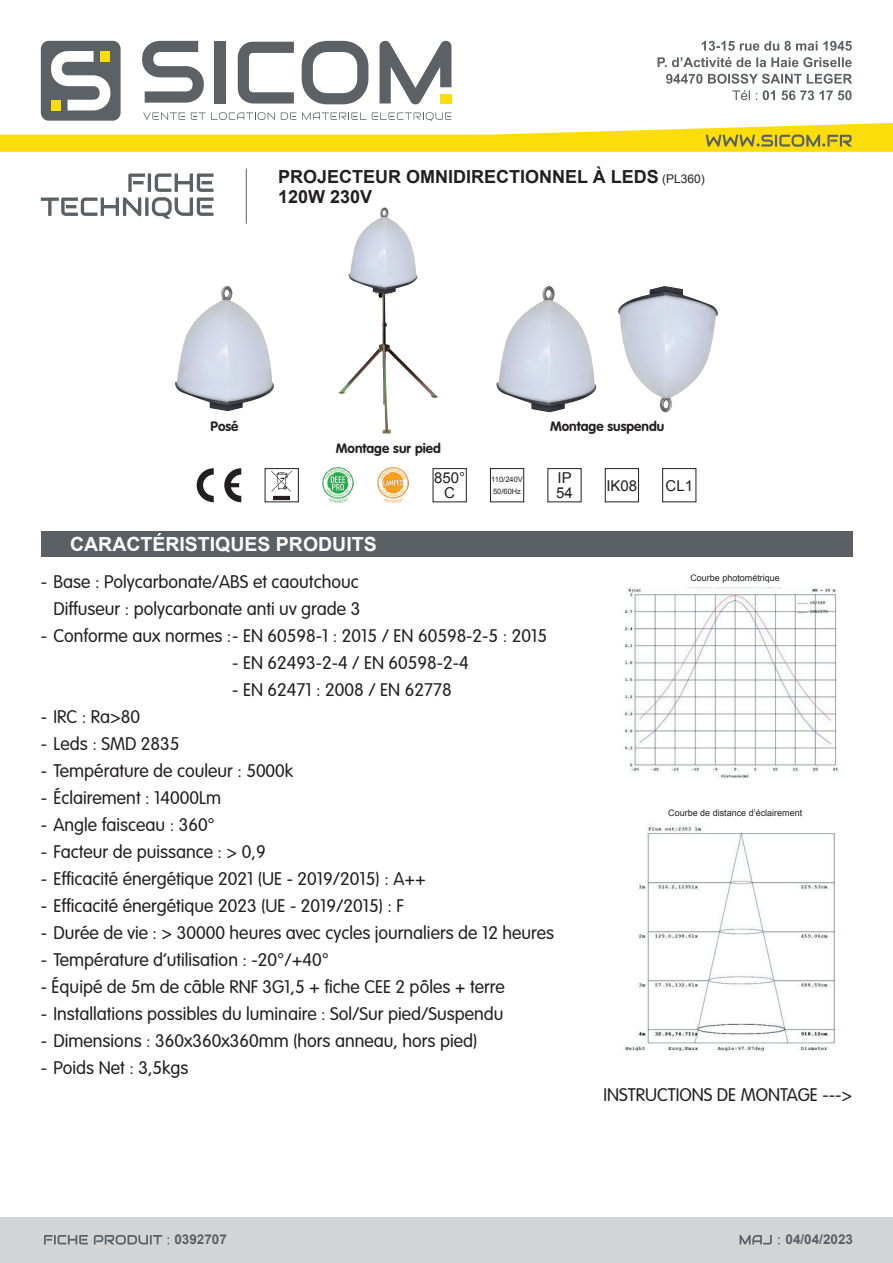
<style>
.page{position:relative;width:893px;height:1263px;background:#fff}
.page>*{position:absolute;margin:0;border:0;box-sizing:border-box;transform-origin:0 0}
.t1{font:700 19.5px "Arial";color:#fff}
.t2{font:300 18px/27px "VAG Rounded Std";color:#231f20;text-align:right}
.t3{font:700 18px/19.5px "Arial";color:#231f20}
.t4{font:15px/15px "Arial";color:#231f20;text-align:center}
.t5{font:700 13.5px "VAG Rounded Std";color:#231f20}
.t6{font:700 13.5px "Arial";color:#5b6064}
.t7{font:9px "Arial";color:#231f20}
.t8{font:7.5px/12px "Arial";color:#231f20}
.s1{font-weight:400;font-size:12px}
</style>
<div class="page">
<div style="left:0;top:1217px;width:893px;height:46px;background:#d3d4d6"></div>
<svg style="left:740px;top:1235px;width:40px;height:9px"></svg>
<svg style="left:41px;top:173px;width:172px;height:46px"></svg>
<svg style="left:0;top:41px;width:893px;height:111px"></svg>
<hr style="left:246px;top:168px;width:1px;height:56px;background:#5b6064">
<svg style="left:44px;top:1235px;width:125px;height:9px"></svg>
<img style="left:624px;top:823px;width:212px;height:229px">
<svg style="left:197px;top:468px;width:44px;height:34px"></svg>
<div style="left:265px;top:468px;width:34px;height:34px;border:1px solid #231f20"></div>
<svg style="left:271px;top:470px;width:21px;height:30px"></svg>
<div style="left:433px;top:468px;width:34px;height:34px;border:1px solid #231f20"></div>
<div style="left:490px;top:468px;width:34px;height:34px;border:1px solid #231f20"></div>
<div style="left:605px;top:468px;width:34px;height:34px;border:1px solid #231f20"></div>
<div style="left:662px;top:468px;width:34px;height:34px;border:1px solid #231f20"></div>
<img style="left:322px;top:468px;width:31px;height:35px">
<img style="left:377px;top:468px;width:32px;height:35px">
<img style="left:175px;top:300px;width:99px;height:111px">
<img style="left:221px;top:286px;width:11px;height:14px">
<img style="left:338px;top:294px;width:101px;height:140px">
<svg style="left:380px;top:207px;width:8px;height:10px"></svg>
<img style="left:349px;top:217px;width:68px;height:77px">
<img style="left:660px;top:398px;width:13px;height:15px">
<img style="left:618px;top:286px;width:100px;height:112px">
<img style="left:542px;top:286px;width:13px;height:14px">
<img style="left:496px;top:300px;width:101px;height:112px">
<div style="left:41px;top:531px;width:811px;height:26px;background:#5b6064"></div>
<img style="left:624px;top:588px;width:215px;height:191px">
<p class="t3" style="left:278px;top:168px;width:428px">PROJECTEUR OMNIDIRECTIONNEL À LEDS <span class="s1">(PL360)<br></span>120W 230V</p>
<p class="t5" style="left:210px;top:418px;width:30px">Posé</p>
<p class="t5" style="left:336px;top:441px;width:106px">Montage sur pied</p>
<p class="t5" style="left:550px;top:418px;width:116px">Montage suspendu</p>
<p class="t4" style="left:434px;top:471px;width:33px">850°<br>C</p>
<p class="t8" style="left:491px;top:473px;width:33px">110/240V<br>50/60Hz</p>
<p class="t4" style="left:556px;top:471px;width:18px;text-align:left">IP<br>54</p>
<p class="t4" style="left:606px;top:478px;width:32px">IK08</p>
<p class="t4" style="left:665px;top:478px;width:29px">CL1</p>
<p class="t1" style="left:70px;top:532px;width:308px">CARACTÉRISTIQUES PRODUITS</p>
<p class="t2" style="left:41px;top:569px;width:321px">- Base : Polycarbonate/ABS et caoutchouc<br>Diffuseur : polycarbonate anti uv grade 3</p>
<p class="t2" style="left:41px;top:623px;width:508px">- Conforme aux normes :- EN 60598-1 : 2015 / EN 60598-2-5 : 2015</p>
<p class="t2" style="left:232px;top:650px;width:238px">- EN 62493-2-4 / EN 60598-2-4</p>
<p class="t2" style="left:232px;top:677px;width:221px">- EN 62471 : 2008 / EN 62778</p>
<p class="t2" style="left:41px;top:704px;width:101px">- IRC : Ra&gt;80</p>
<p class="t2" style="left:41px;top:731px;width:140px">- Leds : SMD 2835</p>
<p class="t2" style="left:41px;top:758px;width:254px">- Température de couleur : 5000k</p>
<p class="t2" style="left:41px;top:785px;width:182px">- Éclairement : 14000Lm</p>
<p class="t2" style="left:41px;top:812px;width:176px">- Angle faisceau : 360°</p>
<p class="t2" style="left:41px;top:839px;width:226px">- Facteur de puissance : &gt; 0,9</p>
<p class="t2" style="left:41px;top:866px;width:387px">- Efficacité énergétique 2021 (UE - 2019/2015) : A++</p>
<p class="t2" style="left:41px;top:893px;width:365px">- Efficacité énergétique 2023 (UE - 2019/2015) : F</p>
<p class="t2" style="left:41px;top:920px;width:515px">- Durée de vie : &gt; 30000 heures avec cycles journaliers de 12 heures</p>
<p class="t2" style="left:41px;top:947px;width:290px">- Température d’utilisation : -20°/+40°</p>
<p class="t2" style="left:41px;top:974px;width:466px">- Équipé de 5m de câble RNF 3G1,5 + fiche CEE 2 pôles + terre</p>
<p class="t2" style="left:41px;top:1001px;width:464px">- Installations possibles du luminaire : Sol/Sur pied/Suspendu</p>
<p class="t2" style="left:41px;top:1028px;width:438px">- Dimensions : 360x360x360mm (hors anneau, hors pied)</p>
<p class="t2" style="left:41px;top:1055px;width:149px">- Poids Net : 3,5kgs</p>
<p class="t7" style="left:690px;top:572px;width:91px">Courbe photométrique</p>
<p class="t7" style="left:668px;top:807px;width:136px">Courbe de distance d’éclairement</p>
<p class="t2" style="left:603px;top:1082px;width:250px">INSTRUCTIONS DE MONTAGE ---&gt;</p>
<p class="t6" style="left:174px;top:1231px;width:54px">0392707</p>
<p class="t6" style="left:785px;top:1231px;width:69px">04/04/2023</p>
</div>
